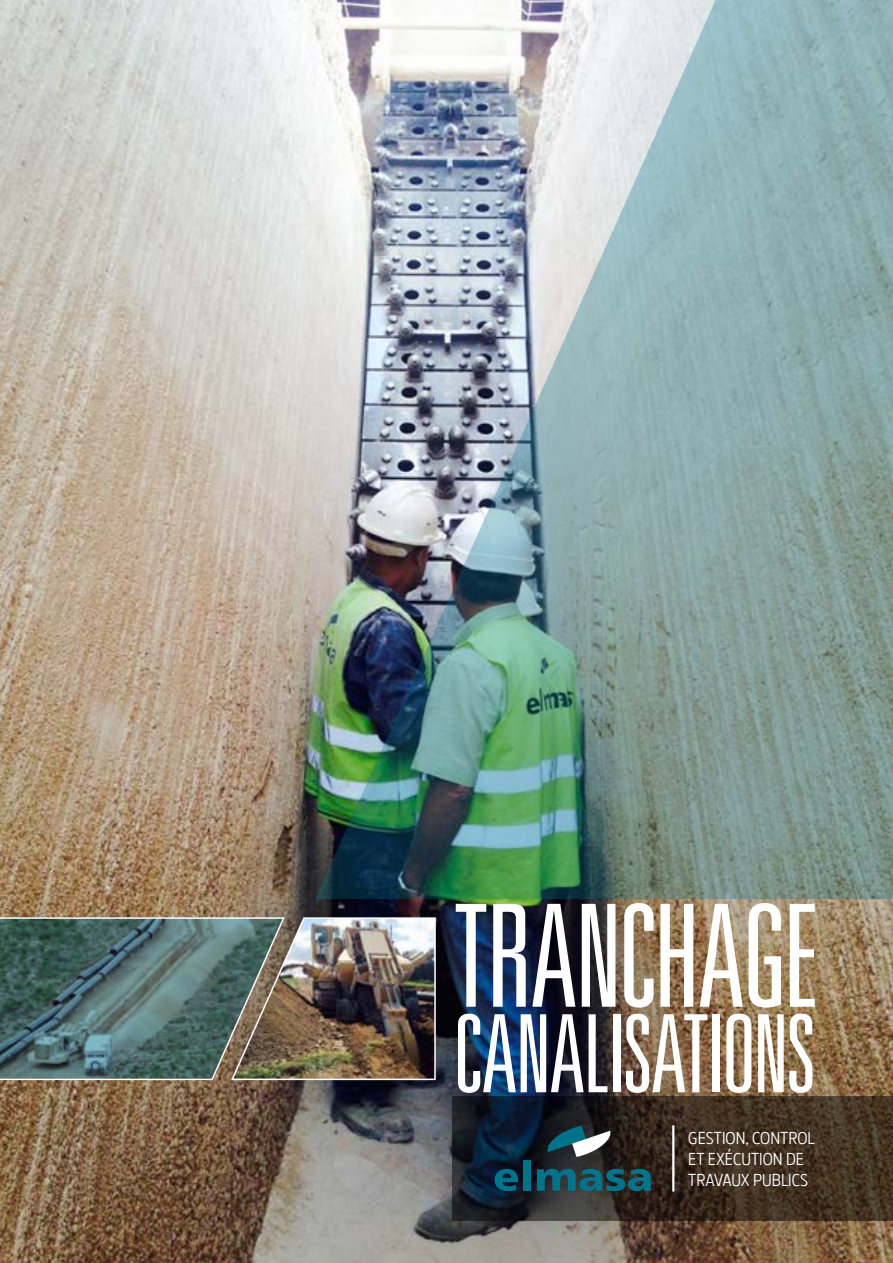
<style>
.page{position:relative;width:893px;height:1263px;background:#fff}
.page>*{position:absolute;margin:0;border:0;box-sizing:border-box;transform-origin:0 0}
.t1{font:300 ultra-condensed 142.5px "Univers LT Std";letter-spacing:-.025em;color:#fff}
.t2{font:300 ultra-condensed 108px "Univers LT Std";letter-spacing:-.025em;color:#fff}
.t3{font:17.25px/20.7px "Dsignes";color:#fff}
</style>
<div class="page">
<img style="left:0;top:0;width:893px;height:1263px">
<svg style="left:452px;top:1096px;width:441px;height:124px;background:#322a23"></svg>
<svg style="left:495px;top:1169px;width:23px;height:22px"></svg>
<div style="left:523px;top:1160px;width:8px;height:31px;background:#00738a"></div>
<svg style="left:537px;top:1169px;width:114px;height:22px;background:#115765"></svg>
<svg style="left:545px;top:1126px;width:68px;height:31px"></svg>
<hr style="left:672px;top:1125px;width:2px;height:66px;background:#fff">
<img style="left:230px;top:916px;width:206px;height:165px">
<svg style="left:0;top:917px;width:286px;height:164px"></svg>
<img style="left:315px;top:0;width:578px;height:899px">
<svg style="left:0;top:919px;width:282px;height:160px;background:#546c68"></svg>
<h1 class="t1" style="left:452px;top:882px;width:368px">TRANCHAGE</h1>
<h2 class="t2" style="left:452px;top:998px;width:365px">CANALISATIONS</h2>
<p class="t3" style="left:688px;top:1128px;width:128px">GESTION, CONTROL<br>ET EXÉCUTION DE<br>TRAVAUX PUBLICS</p>
</div>
